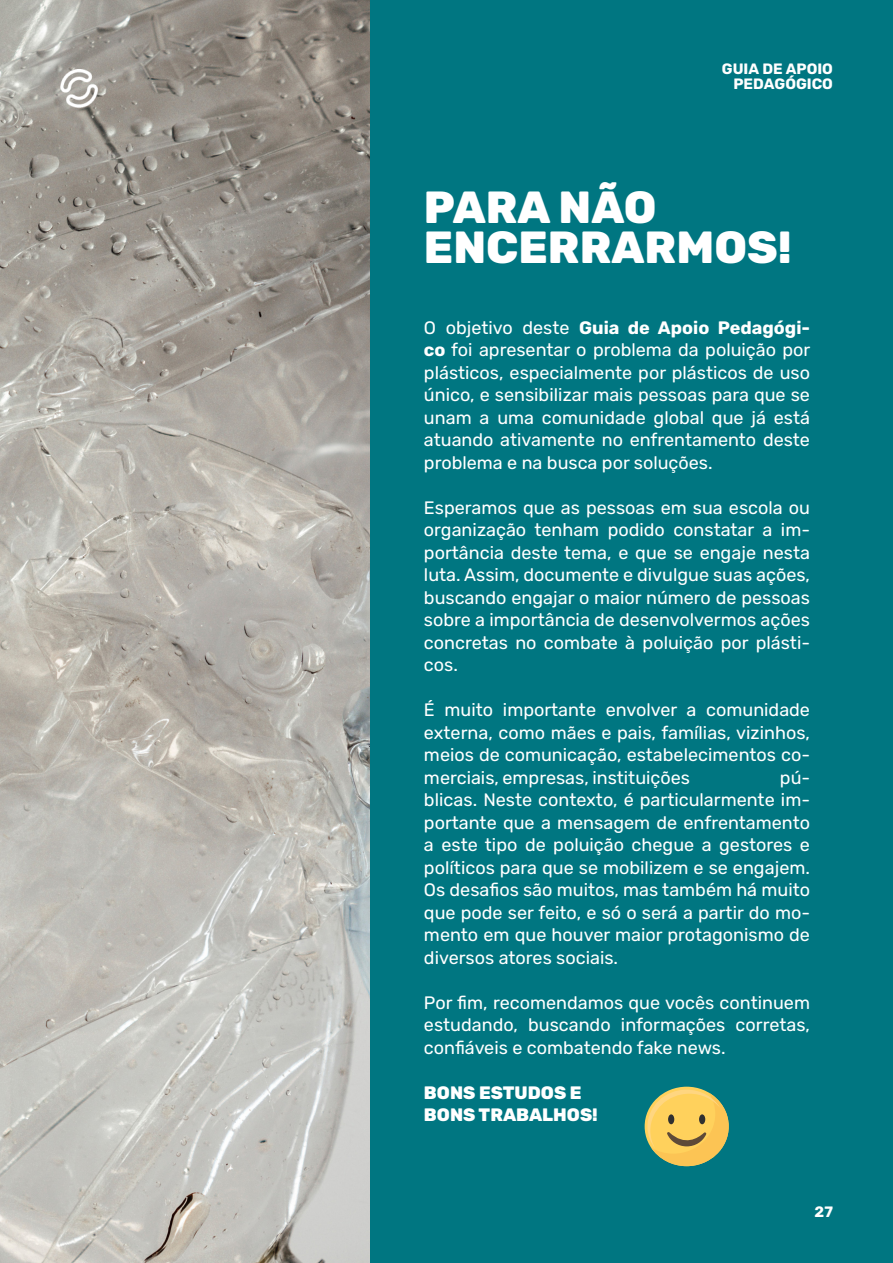
<style>
.page{position:relative;width:893px;height:1263px;background:#007681}
.page>*{position:absolute;margin:0;border:0;box-sizing:border-box;transform-origin:0 0}
.t1{font:800 45px "Rubik";color:#fff}
.t2{font:18px/22.5px "Rubik";color:#fff;text-align:justify}
.t3{font:800 18px "Rubik";color:#fff}
.t4{font:700 15px "Rubik";color:#fff}
.s1{font-weight:700}
</style>
<div class="page">
<img style="left:0;top:0;width:369px;height:1263px">
<img style="left:60px;top:69px;width:38px;height:38px">
<svg style="left:647px;top:1089px;width:82px;height:77px"></svg>
<div style="left:668px;top:1114px;width:6px;height:10px;background:#303030;border-radius:50%"></div>
<div style="left:699px;top:1114px;width:6px;height:10px;background:#303030;border-radius:50%"></div>
<p class="t4" style="left:722px;top:60px;width:113px">GUIA DE APOIO</p>
<p class="t4" style="left:733px;top:75px;width:101px">PEDAGÓGICO</p>
<p class="t1" style="left:424px;top:182px;width:234px">PARA NÃO</p>
<p class="t1" style="left:424px;top:222px;width:369px">ENCERRARMOS!</p>
<p class="t2" style="left:424px;top:317px;width:388px">O objetivo deste <span class="s1">Guia de Apoio Pedagógi&shy;co</span> foi apresentar o problema da poluição por plásticos, especialmente por plásticos de uso único, e sensibilizar mais pessoas para que se unam a uma comunidade global que já está atuando ativamente no enfrentamento deste problema e na busca por soluções.</p>
<p class="t2" style="left:424px;top:497px;width:388px">Esperamos que as pessoas em sua escola ou organização tenham podido constatar a im&shy;portância deste tema, e que se engaje nesta luta. Assim, documente e divulgue suas ações, buscando engajar o maior número de pessoas sobre a importância de desenvolvermos ações concretas no combate à poluição por plásti&shy;cos.</p>
<p class="t2" style="left:424px;top:699px;width:388px">É muito importante envolver a comunidade externa, como mães e pais, famílias, vizinhos, meios de comunicação, estabelecimentos co&shy;merciais, empresas, instituições</p>
<p class="t2" style="left:424px;top:767px;width:388px;text-indent:356px">pú&shy;blicas. Neste contexto, é particularmente im&shy;portante que a mensagem de enfrentamento a este tipo de poluição chegue a gestores e políticos para que se mobilizem e se engajem.<br>Os desafios são muitos, mas também há muito que pode ser feito, e só o será a partir do mo&shy;mento em que houver maior protagonismo de diversos atores sociais.</p>
<p class="t2" style="left:424px;top:992px;width:388px">Por fim, recomendamos que vocês continuem estudando, buscando informações corretas, confiáveis e combatendo fake news.</p>
<p class="t3" style="left:424px;top:1082px;width:159px">BONS ESTUDOS E</p>
<p class="t3" style="left:424px;top:1105px;width:175px">BONS TRABALHOS!</p>
<p class="t4" style="left:815px;top:1203px;width:20px">27</p>
</div>
